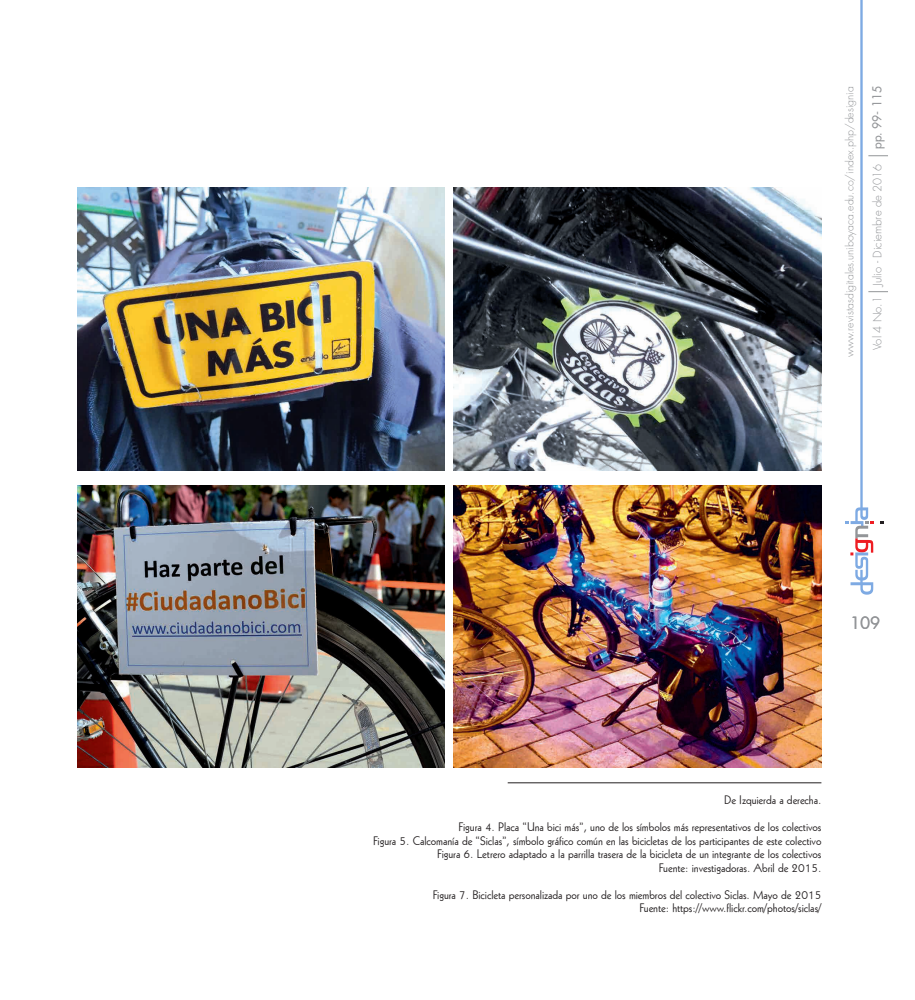
<style>
.page{position:relative;width:915px;height:1000px;background:#fff}
.page>*{position:absolute;margin:0;border:0;box-sizing:border-box;transform-origin:0 0}
.t1{font:16.5px "Futura";color:#939598}
.Pie_de_Photos{font:12px "Geometric 231 BT Roman C";letter-spacing:-.005em;color:#231f20}
.t2{font:300 11.25px "Futura Std";color:#939598}
.t3{font:300 10.5px "Futura Std";color:#939598}
.s1{font-weight:500;font-size:12px}
</style>
<div class="page">
<svg style="left:845px;top:0;width:42px;height:594px"></svg>
<hr style="left:507px;top:782px;width:314px;height:1px;background:#231f20">
<img style="left:453px;top:188px;width:367px;height:282px">
<img style="left:453px;top:485px;width:367px;height:282px">
<img style="left:77px;top:188px;width:367px;height:282px">
<img style="left:77px;top:485px;width:367px;height:282px">
<p class="t3" style="left:843px;top:357px;width:272px;rotate:-90deg">www.revistasdigitales.uniboyaca.edu.co/index.php/designia</p>
<p class="t2" style="left:870px;top:350px;width:265px;rotate:-90deg">Vol 4 No.1 Julio - Diciembre de 2016 <span class="s1">pp. 99- 115</span></p>
<h1 class="t1" style="left:849px;top:612px;width:32px">109</h1>
<p class="Pie_de_Photos" style="left:724px;top:791px;width:99px">De Izquierda a derecha.</p>
<p class="Pie_de_Photos" style="left:458px;top:818px;width:364px">Figura 4. Placa “Una bici más”, uno de los símbolos más representativos de los colectivos</p>
<p class="Pie_de_Photos" style="left:373px;top:832px;width:450px">Figura 5. Calcomanía de “Siclas”, símbolo gráfico común en las bicicletas de los participantes de este colectivo</p>
<p class="Pie_de_Photos" style="left:437px;top:845px;width:385px">Figura 6. Letrero adaptado a la parrilla trasera de la bicicleta de un integrante de los colectivos</p>
<p class="Pie_de_Photos" style="left:658px;top:859px;width:164px">Fuente: investigadoras. Abril de 2015.</p>
<p class="Pie_de_Photos" style="left:432px;top:886px;width:390px">Figura 7. Bicicleta personalizada por uno de los miembros del colectivo Siclas. Mayo de 2015</p>
<p class="Pie_de_Photos" style="left:639px;top:899px;width:183px">Fuente: https://www.flickr.com/photos/siclas/</p>
</div>
